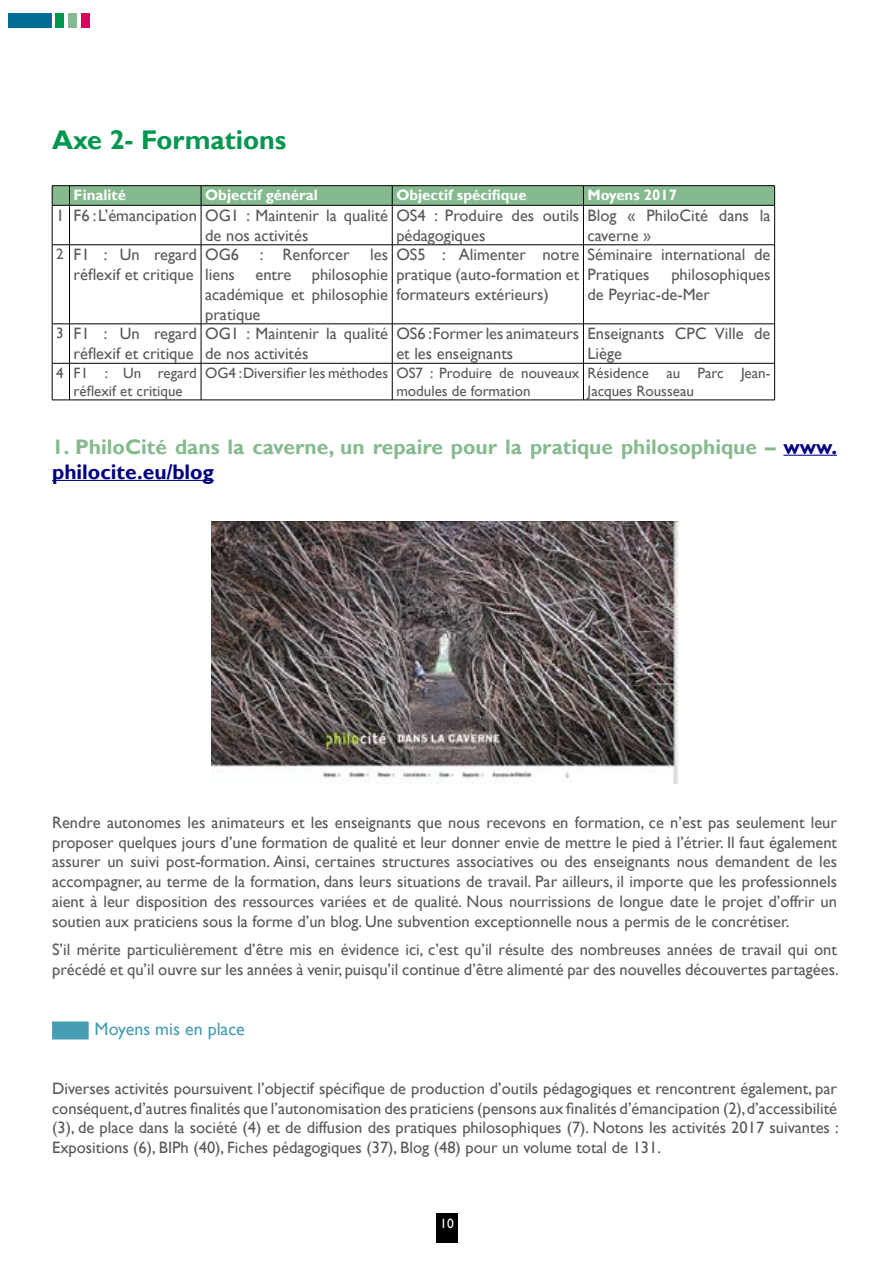
<style>
.page{position:relative;width:893px;height:1263px;background:#fff}
.page>*{position:absolute;margin:0;border:0;box-sizing:border-box;transform-origin:0 0}
.t1{font:700 27px "Gill Sans";color:#00964f}
.t2{font:700 21px/25.2px "Gill Sans";color:#85ba8e}
.t3{font:18px "Gill Sans";color:#469db1}
.t4{font:16.5px/19.8px "Gill Sans";color:#58595b}
.t5{font:15px/18px "Gill Sans";color:#58595b}
.t6{font:700 15px "Gill Sans";color:#fff}
.t7{font:13.5px "Gill Sans";color:#fff}
.s1{font-size:15px}
.s2{color:#000080}
</style>
<div class="page">
<div style="left:436px;top:1213px;width:22px;height:29px;background:#000"></div>
<div style="left:9px;top:13px;width:43px;height:15px;background:#006b94"></div>
<div style="left:55px;top:13px;width:9px;height:15px;background:#00964f"></div>
<div style="left:68px;top:13px;width:9px;height:15px;background:#85ba8e"></div>
<div style="left:81px;top:13px;width:9px;height:15px;background:#d70761"></div>
<hr style="left:783px;top:455px;width:54px;height:1px;background:#000080">
<hr style="left:52px;top:480px;width:162px;height:1px;background:#000080">
<div style="left:52px;top:1021px;width:37px;height:18px;background:#469db1"></div>
<hr style="left:774px;top:205px;width:1px;height:40px;background:#000">
<hr style="left:774px;top:245px;width:1px;height:79px;background:#000">
<hr style="left:774px;top:324px;width:1px;height:39px;background:#000">
<svg style="left:53px;top:244px;width:16px;height:1px"></svg>
<hr style="left:70px;top:244px;width:131px;height:1px;background:#000">
<hr style="left:201px;top:244px;width:191px;height:1px;background:#000">
<hr style="left:392px;top:244px;width:191px;height:1px;background:#000">
<hr style="left:583px;top:244px;width:192px;height:1px;background:#000">
<svg style="left:53px;top:324px;width:16px;height:1px"></svg>
<hr style="left:70px;top:324px;width:131px;height:1px;background:#000">
<hr style="left:201px;top:324px;width:191px;height:1px;background:#000">
<hr style="left:392px;top:324px;width:191px;height:1px;background:#000">
<hr style="left:583px;top:324px;width:192px;height:1px;background:#000">
<svg style="left:53px;top:363px;width:16px;height:1px"></svg>
<hr style="left:70px;top:363px;width:131px;height:1px;background:#000">
<hr style="left:201px;top:363px;width:191px;height:1px;background:#000">
<hr style="left:392px;top:363px;width:191px;height:1px;background:#000">
<hr style="left:583px;top:363px;width:192px;height:1px;background:#000">
<svg style="left:52px;top:400px;width:18px;height:1px"></svg>
<hr style="left:70px;top:400px;width:131px;height:1px;background:#000">
<hr style="left:201px;top:400px;width:191px;height:1px;background:#000">
<hr style="left:392px;top:400px;width:191px;height:1px;background:#000">
<hr style="left:583px;top:400px;width:192px;height:1px;background:#000">
<svg style="left:52px;top:185px;width:723px;height:21px;background:#78a780"></svg>
<hr style="left:52px;top:205px;width:1px;height:40px;background:#000">
<hr style="left:69px;top:205px;width:1px;height:40px;background:#000">
<hr style="left:201px;top:205px;width:1px;height:40px;background:#000">
<hr style="left:392px;top:205px;width:1px;height:40px;background:#000">
<hr style="left:583px;top:205px;width:1px;height:40px;background:#000">
<hr style="left:52px;top:245px;width:1px;height:79px;background:#000">
<hr style="left:69px;top:245px;width:1px;height:79px;background:#000">
<hr style="left:201px;top:245px;width:1px;height:79px;background:#000">
<hr style="left:392px;top:245px;width:1px;height:79px;background:#000">
<hr style="left:583px;top:245px;width:1px;height:79px;background:#000">
<hr style="left:52px;top:324px;width:1px;height:39px;background:#000">
<hr style="left:69px;top:324px;width:1px;height:39px;background:#000">
<hr style="left:201px;top:324px;width:1px;height:39px;background:#000">
<hr style="left:392px;top:324px;width:1px;height:39px;background:#000">
<hr style="left:583px;top:324px;width:1px;height:39px;background:#000">
<hr style="left:52px;top:363px;width:1px;height:37px;background:#000">
<hr style="left:69px;top:363px;width:1px;height:37px;background:#000">
<hr style="left:201px;top:363px;width:1px;height:37px;background:#000">
<hr style="left:392px;top:363px;width:1px;height:37px;background:#000">
<hr style="left:583px;top:363px;width:1px;height:37px;background:#000">
<hr style="left:774px;top:363px;width:1px;height:37px;background:#000">
<img style="left:211px;top:521px;width:467px;height:263px">
<h1 class="t1" style="left:52px;top:124px;width:236px">Axe 2- Formations</h1>
<p class="t6" style="left:74px;top:186px;width:54px">Finalité</p>
<p class="t6" style="left:205px;top:186px;width:114px">Objectif général</p>
<p class="t6" style="left:396px;top:186px;width:132px">Objectif spécifique</p>
<p class="t6" style="left:588px;top:186px;width:91px">Moyens 2017</p>
<p class="t4" style="left:205px;top:206px;width:184px;text-indent:-149px">1 F6 : L’émancipation OG1 : Maintenir la qualité de nos activités</p>
<p class="t4" style="left:396px;top:206px;width:184px">OS4 : Produire des outils pédagogiques</p>
<p class="t4" style="left:588px;top:206px;width:184px">Blog « PhiloCité dans la caverne »</p>
<p class="t4" style="left:56px;top:245px;width:142px;text-align:right"><span class="s1">2</span> F1 : Un regard réflexif et critique</p>
<p class="t4" style="left:205px;top:245px;width:36px">OG6</p>
<p class="t4" style="left:260px;top:245px;width:91px">: Renforcer</p>
<p class="t4" style="left:205px;top:245px;width:184px;text-align:justify;text-indent:165px">les liens entre philosophie académique et philosophie pratique</p>
<p class="t4" style="left:396px;top:245px;width:184px;text-align:justify">OS5 : Alimenter notre pratique (auto-formation et formateurs extérieurs)</p>
<p class="t4" style="left:588px;top:245px;width:184px">Séminaire international de<br>Pratiques</p>
<p class="t4" style="left:588px;top:265px;width:184px;text-indent:84px">philosophiques de Peyriac-de-Mer</p>
<p class="t4" style="left:56px;top:324px;width:142px;text-align:right"><span class="s1">3</span> F1 : Un regard réflexif et critique</p>
<p class="t4" style="left:205px;top:324px;width:184px">OG1 : Maintenir la qualité de nos activités</p>
<p class="t4" style="left:396px;top:324px;width:184px">OS6 :Former les animateurs et les enseignants</p>
<p class="t4" style="left:588px;top:324px;width:184px">Enseignants CPC Ville de<br>Liège</p>
<p class="t5" style="left:56px;top:364px;width:142px;text-align:center">4 F1 : Un regard réflexif et critique</p>
<p class="t5" style="left:396px;top:364px;width:184px;text-indent:-191px">OG4 : Diversifier les méthodes OS7 : Produire de nouveaux modules de formation</p>
<p class="t5" style="left:588px;top:364px;width:184px">Résidence au Parc Jean-<br>Jacques Rousseau</p>
<p class="t2" style="left:52px;top:434px;width:786px">1. PhiloCité dans la caverne, un repaire pour la pratique philosophique – <span class="s2">www. philocite.eu/blog</span></p>
<p class="t4" style="left:52px;top:813px;width:786px;text-align:justify">Rendre autonomes les animateurs et les enseignants que nous recevons en formation, ce n’est pas seulement leur proposer quelques jours d’une formation de qualité et leur donner envie de mettre le pied à l’étrier. Il faut également assurer un suivi post-formation. Ainsi, certaines structures associatives ou des enseignants nous demandent de les accompagner, au terme de la formation, dans leurs situations de travail. Par ailleurs, il importe que les professionnels aient à leur disposition des ressources variées et de qualité. Nous nourrissions de longue date le projet d’offrir un soutien aux praticiens sous la forme d’un blog. Une subvention exceptionnelle nous a permis de le concrétiser.</p>
<p class="t4" style="left:52px;top:940px;width:788px">S’il mérite particulièrement d’être mis en évidence ici, c’est qu’il résulte des nombreuses années de travail qui ont précédé et qu’il ouvre sur les années à venir, puisqu’il continue d’être alimenté par des nouvelles découvertes partagées.</p>
<p class="t3" style="left:95px;top:1019px;width:152px">Moyens mis en place</p>
<p class="t4" style="left:52px;top:1078px;width:788px;text-align:justify">Diverses activités poursuivent l’objectif spécifique de production d’outils pédagogiques et rencontrent également, par conséquent, d’autres finalités que l’autonomisation des praticiens (pensons aux finalités d’émancipation (2), d’accessibilité (3), de place dans la société (4) et de diffusion des pratiques philosophiques (7). Notons les activités 2017 suivantes :<br>Expositions (6), BIPh (40), Fiches pédagogiques (37), Blog (48) pour un volume total de 131.</p>
<p class="t7" style="left:440px;top:1215px;width:15px">10</p>
</div>
